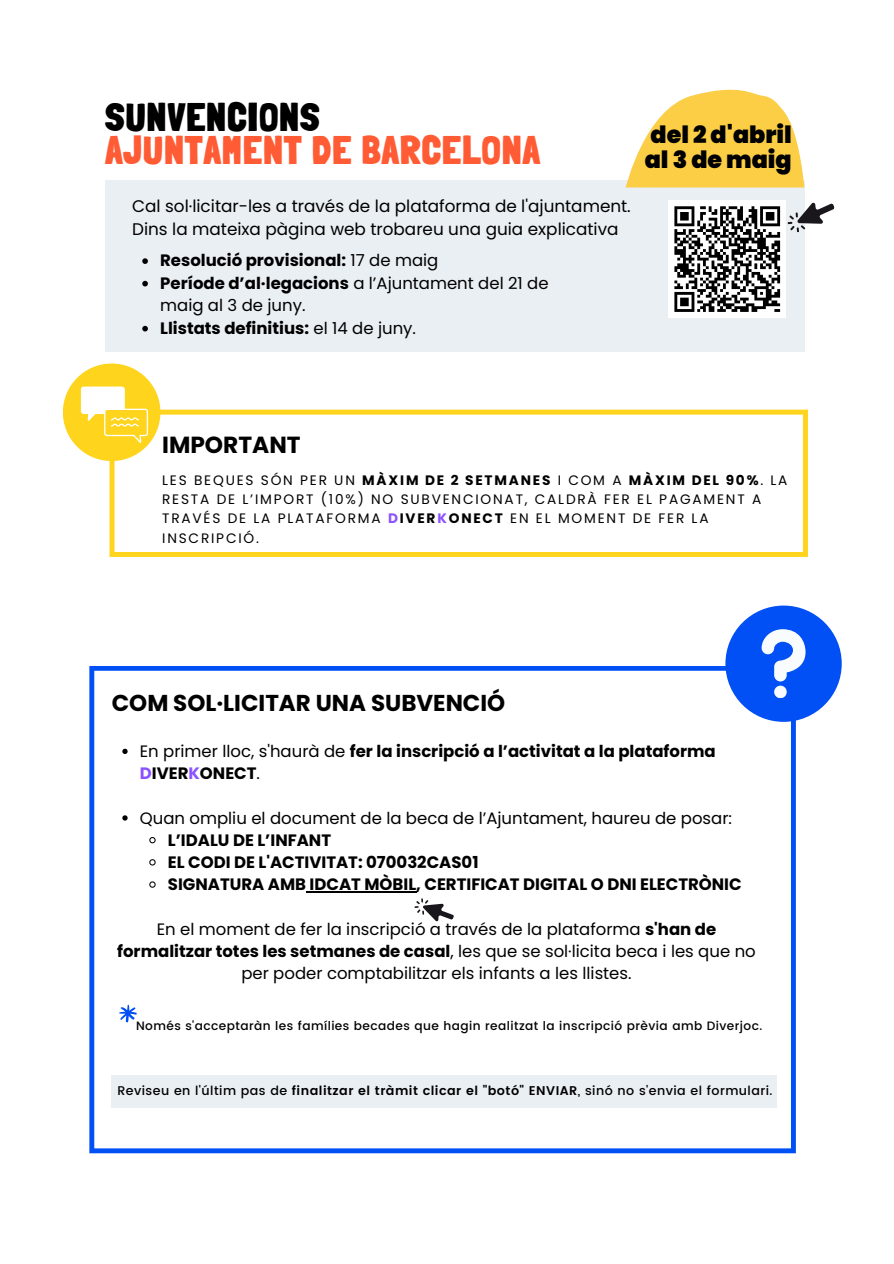
<style>
.page{position:relative;width:894px;height:1264px;background:#fff}
.page>*{position:absolute;margin:0;border:0;box-sizing:border-box;transform-origin:0 0}
.t1{font:900 39px "Londrina Solid";letter-spacing:.035em;color:#ff5b34}
.t2{font:900 39px "Londrina Solid";letter-spacing:.035em;color:#000}
.t3{font:900 23.7px/25.7px "Poppins";color:#000}
.t4{font:700 23.25px "Poppins";color:#000}
.t5{font:700 22.95px "Poppins";color:#000}
.t6{font:16.8px/22.5px "Poppins";color:#000}
.t7{font:700 16.5px/22.5px "Poppins";color:#000}
.t8{font:16.5px/22.2px "Poppins";color:#000;text-align:center}
.t9{font:13.65px/19.2px "Poppins";letter-spacing:.13em;color:#000}
.t10{font:500 12.6px "Poppins";letter-spacing:.035em;color:#000}
.t11{font:500 12.15px "Poppins";letter-spacing:.035em;color:#000}
.s1{font-weight:400}
.s2{font-weight:700}
.s3{font-weight:700;color:#8c52ff}
.s4{color:#8c52ff}
.s5{font-weight:600}
</style>
<div class="page">
<div style="left:105px;top:180px;width:699px;height:171px;background:#eaeff4"></div>
<svg style="left:625px;top:89px;width:179px;height:98px"></svg>
<svg style="left:109px;top:409px;width:698px;height:148px"></svg>
<div style="left:63px;top:363px;width:97px;height:98px;background:#ffd41d;border-radius:50%"></div>
<svg style="left:81px;top:386px;width:67px;height:57px"></svg>
<div style="left:668px;top:200px;width:117px;height:117px;background:#fff"></div>
<svg style="left:142px;top:258px;width:6px;height:6px"></svg>
<svg style="left:142px;top:281px;width:6px;height:5px"></svg>
<svg style="left:142px;top:326px;width:6px;height:5px"></svg>
<svg style="left:674px;top:201px;width:161px;height:112px"></svg>
<svg style="left:89px;top:666px;width:706px;height:487px"></svg>
<div style="left:725px;top:605px;width:116px;height:117px;background:#0050f5;border-radius:50%"></div>
<svg style="left:761px;top:629px;width:44px;height:69px"></svg>
<svg style="left:122px;top:748px;width:6px;height:6px"></svg>
<svg style="left:122px;top:815px;width:6px;height:5px"></svg>
<svg style="left:148px;top:836px;width:8px;height:8px"></svg>
<svg style="left:148px;top:858px;width:8px;height:8px"></svg>
<svg style="left:148px;top:880px;width:8px;height:8px"></svg>
<hr style="left:306px;top:891px;width:110px;height:1px;background:#000">
<svg style="left:119px;top:1004px;width:18px;height:18px"></svg>
<div style="left:112px;top:1075px;width:665px;height:32px;background:#eaeff4"></div>
<svg style="left:411px;top:889px;width:45px;height:43px"></svg>
<h1 class="t2" style="left:105px;top:94px;width:215px">SUNVENCIONS</h1>
<h1 class="t1" style="left:105px;top:127px;width:435px">AJUNTAMENT DE BARCELONA</h1>
<p class="t6" style="left:132px;top:195px;width:500px">Cal sol·licitar-les a través de la plataforma de l'ajuntament.<br>Dins la mateixa pàgina web trobareu una guia explicativa</p>
<p class="t7" style="left:160px;top:249px;width:390px">Resolució provisional: <span class="s1">17 de maig<br></span>Període d’al·legacions <span class="s1">a l’Ajuntament del 21 de maig al 3 de juny.<br></span>Llistats definitius: <span class="s1">el 14 de juny.</span></p>
<h2 class="t3" style="left:644px;top:121px;width:148px">del 2 d'abril al 3 de maig</h2>
<h3 class="t4" style="left:162px;top:428px;width:140px">IMPORTANT</h3>
<p class="t9" style="left:162px;top:471px;width:626px">LES BEQUES SÓN PER UN <span class="s2">MÀXIM DE 2 SETMANES</span> I COM A <span class="s2">MÀXIM DEL 90%</span>. LA RESTA DE L’IMPORT (10%) NO SUBVENCIONAT, CALDRÀ FER EL PAGAMENT A TRAVÉS DE LA PLATAFORMA <span class="s3">D</span><span class="s2">IVER</span><span class="s3">K</span><span class="s2">ONECT</span> EN EL MOMENT DE FER LA INSCRIPCIÓ.</p>
<h3 class="t5" style="left:112px;top:686px;width:395px">COM SOL·LICITAR UNA SUBVENCIÓ</h3>
<p class="t7" style="left:140px;top:740px;width:577px"><span class="s1">En primer lloc, s'haurà de</span> fer la inscripció a l’activitat a la plataforma<br><span class="s4">D</span>IVER<span class="s4">K</span>ONECT<span class="s1">.</span></p>
<p class="t8" style="left:140px;top:807px;width:593px">Quan ompliu el document de la beca de l’Ajuntament, haureu de posar:</p>
<p class="t7" style="left:168px;top:829px;width:575px">L’IDALU DE L’INFANT<br>EL CODI DE L'ACTIVITAT: 070032CAS01<br>SIGNATURA AMB IDCAT MÒBIL, CERTIFICAT DIGITAL O DNI ELECTRÒNIC</p>
<p class="t8" style="left:117px;top:917px;width:640px">En el moment de fer la inscripció a través de la plataforma <span class="s2">s'han de formalitzar totes les setmanes de casal</span>, les que se sol·licita beca i les que no per poder comptabilitzar els infants a les llistes.</p>
<p class="t11" style="left:136px;top:1018px;width:627px">Només s'acceptaràn les famílies becades que hagin realitzat la inscripció prèvia amb Diverjoc.</p>
<p class="t10" style="left:117px;top:1083px;width:656px">Reviseu en l'últim pas de <span class="s5">finalitzar el tràmit clicar el "botó" ENVIAR</span>, sinó no s'envia el formulari.</p>
</div>
